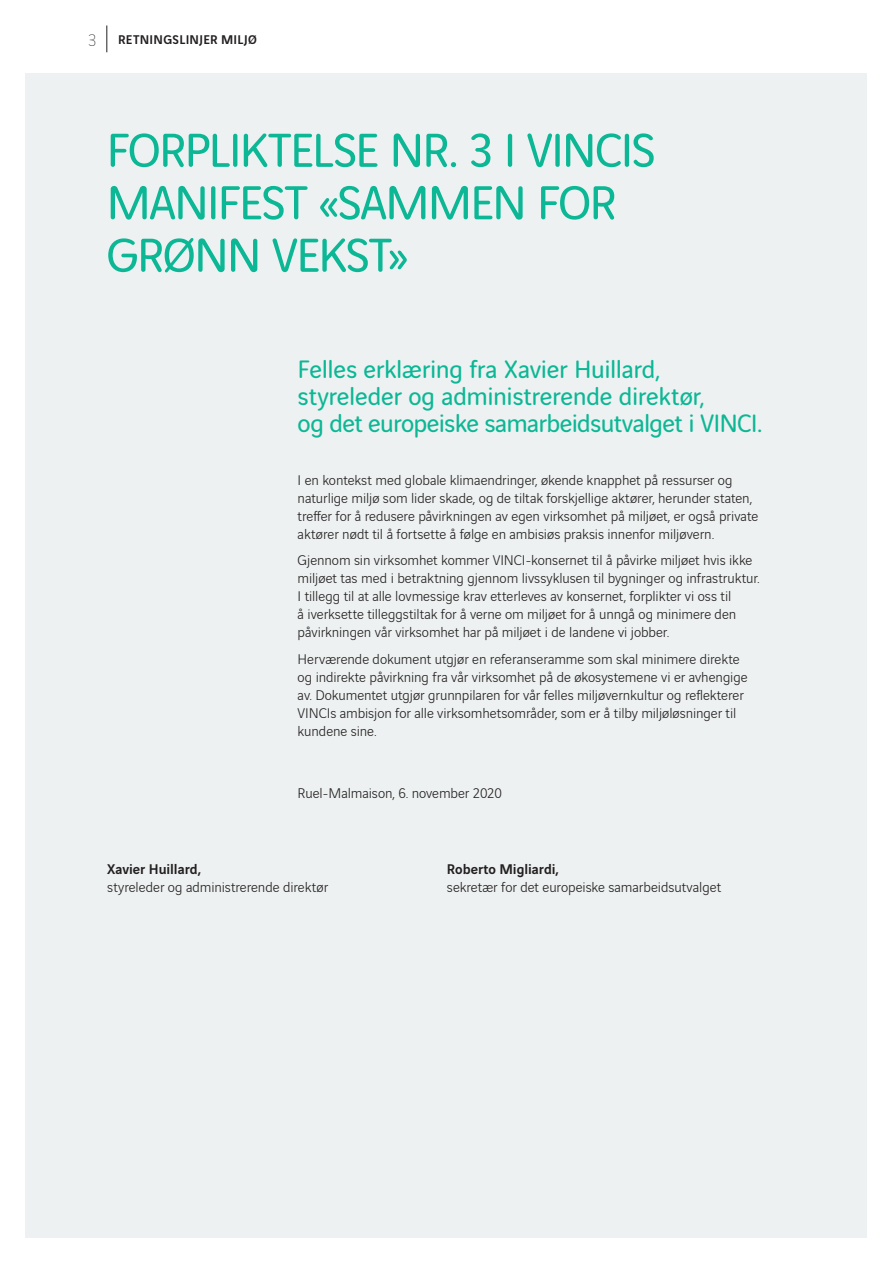
<style>
.page{position:relative;width:893px;height:1263px;background:#fff}
.page>*{position:absolute;margin:0;border:0;box-sizing:border-box;transform-origin:0 0}
.t1{font:51px/52.5px "Vinci Rounded";letter-spacing:-.04em;color:#0cb795}
.t2{font:27px/27px "Vinci Rounded";letter-spacing:-.015em;color:#0cb795}
.t3{font:300 15px/18px "Vinci Sans";letter-spacing:-.005em;color:#231f20}
.t4{font:500 15px "Vinci Sans";color:#231f20}
.t5{font:500 13.5px "Vinci Sans";letter-spacing:.02em;color:#231f20}
.s1{font-weight:200;font-size:18px}
</style>
<div class="page">
<svg style="left:106px;top:26px;width:1px;height:26px"></svg>
<div style="left:26px;top:73px;width:841px;height:1164px;background:#edf1f1"></div>
<p class="t5" style="left:88px;top:29px;width:170px"><span class="s1">3</span> RETNINGSLINJER MILJØ</p>
<h1 class="t1" style="left:106px;top:121px;width:551px">FORPLIKTELSE NR. 3 I VINCIS<br>MANIFEST «SAMMEN FOR<br>GRØNN VEKST»</h1>
<h2 class="t2" style="left:298px;top:354px;width:466px">Felles erklæring fra Xavier Huillard, styreleder og administrerende direktør,<br>og det europeiske samarbeidsutvalget i VINCI.</h2>
<p class="t3" style="left:298px;top:470px;width:462px">I en kontekst med globale klimaendringer, økende knapphet på ressurser og naturlige miljø som lider skade, og de tiltak forskjellige aktører, herunder staten, treffer for å redusere påvirkningen av egen virksomhet på miljøet, er også private aktører nødt til å fortsette å følge en ambisiøs praksis innenfor miljøvern.</p>
<p class="t3" style="left:298px;top:550px;width:463px">Gjennom sin virksomhet kommer VINCI-konsernet til å påvirke miljøet hvis ikke miljøet tas med i betraktning gjennom livssyklusen til bygninger og infrastruktur.<br>I tillegg til at alle lovmessige krav etterleves av konsernet, forplikter vi oss til<br>å iverksette tilleggstiltak for å verne om miljøet for å unngå og minimere den påvirkningen vår virksomhet har på miljøet i de landene vi jobber.</p>
<p class="t3" style="left:298px;top:649px;width:451px">Herværende dokument utgjør en referanseramme som skal minimere direkte og indirekte påvirkning fra vår virksomhet på de økosystemene vi er avhengige av. Dokumentet utgjør grunnpilaren for vår felles miljøvernkultur og reflekterer VINCIs ambisjon for alle virksomhetsområder, som er å tilby miljøløsninger til kundene sine.</p>
<p class="t3" style="left:298px;top:783px;width:206px">Ruel-Malmaison, 6. november 2020</p>
<p class="t4" style="left:107px;top:857px;width:95px">Xavier Huillard,</p>
<p class="t3" style="left:107px;top:876px;width:223px">styreleder og administrerende direktør</p>
<p class="t4" style="left:447px;top:857px;width:114px">Roberto Migliardi,</p>
<p class="t3" style="left:447px;top:876px;width:276px">sekretær for det europeiske samarbeidsutvalget</p>
</div>
